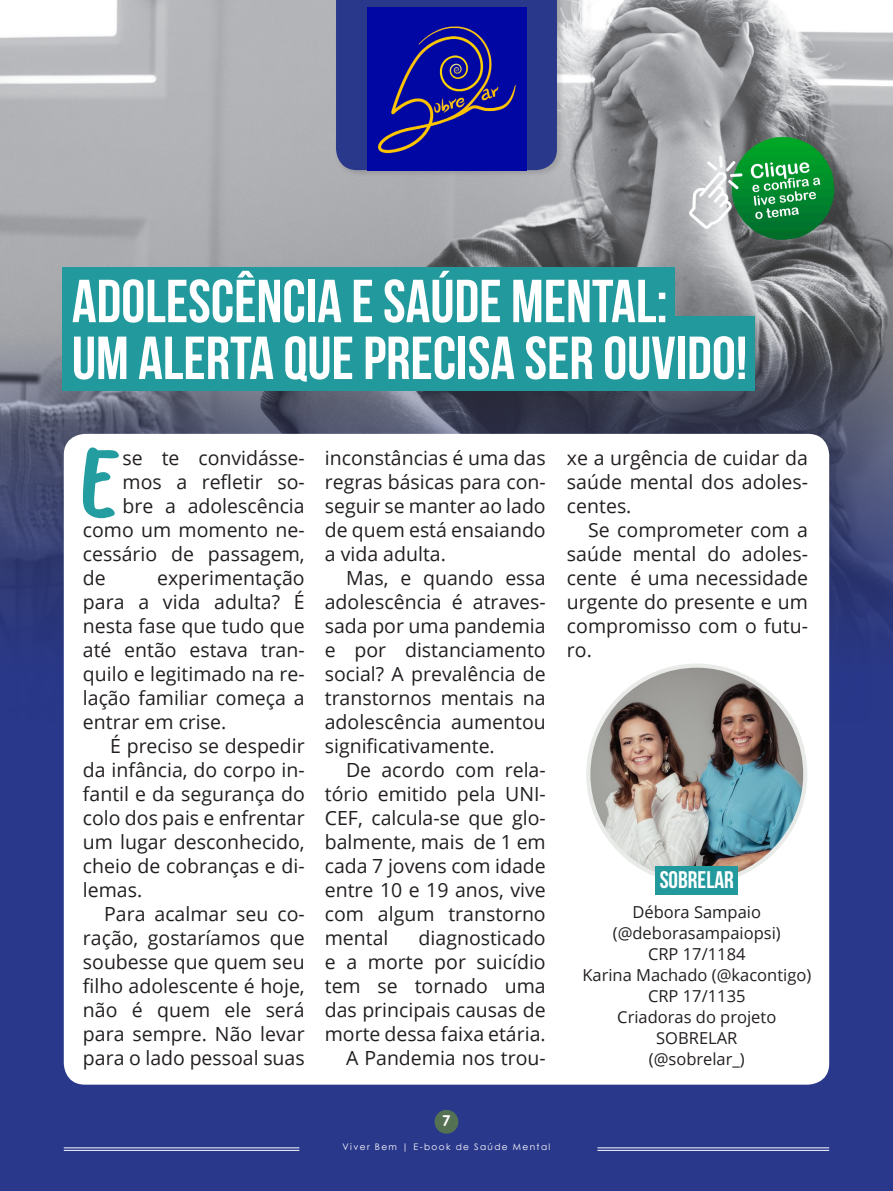
<style>
.page{position:relative;width:893px;height:1191px;background:#29388a}
.page>*{position:absolute;margin:0;border:0;box-sizing:border-box;transform-origin:0 0}
.Capitular{font:76.8px "Baby Snail";color:#239da0}
.Retranca{font:700 60.6px "Bebas Neue";color:#fff}
.Assinatura{font:24px "Bebas Neue";color:#fff}
.Ebook{font:19.5px/24px "Open Sans";color:#231f20;text-align:justify}
.Capitular-2{font:19.5px/24px "Open Sans";color:#231f20;text-align:justify}
.Assinatura-2{font:16.5px/21px "Open Sans";color:#231f20;text-align:center}
.t1{font:700 15px "Century Gothic";color:#fff}
.t2{font:9px "Century Gothic";letter-spacing:.15em;color:#fff}
</style>
<div class="page">
<hr style="left:64px;top:1147px;width:235px;height:1px;background:#fff">
<hr style="left:64px;top:1150px;width:235px;height:1px;background:#fff">
<div style="left:435px;top:1109px;width:23px;height:24px;background:#557154;border-radius:50%"></div>
<hr style="left:597px;top:1147px;width:232px;height:1px;background:#fff">
<hr style="left:597px;top:1150px;width:232px;height:1px;background:#fff">
<img style="left:0;top:0;width:893px;height:722px">
<div style="left:64px;top:434px;width:765px;height:650px;background:#fff;border-radius:21px"></div>
<img style="left:588px;top:665px;width:217px;height:217px;border-radius:108px">
<div style="left:655px;top:866px;width:83px;height:29px;background:#21999d"></div>
<div style="left:62px;top:267px;width:613px;height:67px;background:#21999d"></div>
<div style="left:62px;top:316px;width:693px;height:75px;background:#21999d"></div>
<div style="left:334px;top:0;width:230px;height:178px;background:#231f20;opacity:.15"></div>
<svg style="left:336px;top:0;width:221px;height:170px"></svg>
<img style="left:368px;top:8px;width:159px;height:162px">
<img style="left:678px;top:134px;width:162px;height:113px">
<p class="Retranca" style="left:72px;top:268px;width:597px">ADOLESCÊNCIA E SAÚDE MENTAL:</p>
<p class="Retranca" style="left:72px;top:325px;width:677px">UM ALERTA QUE PRECISA SER OUVIDO!</p>
<p class="Capitular" style="left:79px;top:441px;width:31px">E</p>
<p class="Capitular-2" style="left:123px;top:445px;width:184px">se te convidásse-</p>
<p class="Capitular-2" style="left:123px;top:469px;width:184px">mos a refletir so-</p>
<p class="Capitular-2" style="left:123px;top:493px;width:184px">bre a adolescência</p>
<p class="Capitular-2" style="left:83px;top:517px;width:223px">como um momento ne-</p>
<p class="Capitular-2" style="left:83px;top:541px;width:223px">cessário de passagem,</p>
<p class="Capitular-2" style="left:83px;top:565px;width:24px">de</p>
<p class="Capitular-2" style="left:83px;top:565px;width:223px;text-indent:74px">experimentação para a vida adulta? É nesta fase que tudo que até então estava tran&shy;quilo e legitimado na re&shy;lação familiar começa a entrar em crise.</p>
<p class="Ebook" style="left:83px;top:733px;width:223px;text-indent:27px">É preciso se despedir da infância, do corpo in&shy;fantil e da segurança do colo dos pais e enfrentar um lugar desconhecido, cheio de cobranças e di&shy;lemas.</p>
<p class="Ebook" style="left:83px;top:901px;width:223px;text-indent:21px">Para acalmar seu co&shy;ração, gostaríamos que soubesse que quem seu filho adolescente é hoje, não é quem ele será para sempre. Não levar para o lado pessoal suas</p>
<p class="Ebook" style="left:325px;top:445px;width:222px">inconstâncias é uma das regras básicas para con&shy;seguir se manter ao lado de quem está ensaiando a vida adulta.</p>
<p class="Ebook" style="left:325px;top:565px;width:222px;text-indent:21px">Mas, e quando essa adolescência é atraves&shy;sada por uma pandemia e por distanciamento social? A prevalência de transtornos mentais na adolescência aumentou significativamente.</p>
<p class="Ebook" style="left:325px;top:757px;width:222px;text-indent:21px">De acordo com rela&shy;tório emitido pela UNI-CEF, calcula-se que glo&shy;balmente, mais de 1 em cada 7 jovens com idade entre 10 e 19 anos, vive com algum transtorno mental</p>
<p class="Ebook" style="left:325px;top:925px;width:222px;text-indent:94px">diagnosticado e a morte por suicídio tem se tornado uma das principais causas de morte dessa faixa etária.</p>
<p class="Ebook" style="left:346px;top:1045px;width:201px">A Pandemia nos trou-</p>
<p class="Ebook" style="left:567px;top:445px;width:242px">xe a urgência de cuidar da saúde mental dos adoles&shy;centes.</p>
<p class="Ebook" style="left:567px;top:517px;width:242px;text-indent:21px">Se comprometer com a saúde mental do adoles&shy;cente é uma necessidade urgente do presente e um compromisso com o futu&shy;ro.</p>
<p class="Assinatura" style="left:660px;top:866px;width:76px">SOBRELAR</p>
<p class="Assinatura-2" style="left:632px;top:901px;width:130px">Débora Sampaio</p>
<p class="Assinatura-2" style="left:613px;top:922px;width:169px">(@deborasampaiopsi)</p>
<p class="Assinatura-2" style="left:648px;top:943px;width:99px">CRP 17/1184</p>
<p class="Assinatura-2" style="left:582px;top:964px;width:230px">Karina Machado (@kacontigo)</p>
<p class="Assinatura-2" style="left:648px;top:985px;width:99px">CRP 17/1135</p>
<p class="Assinatura-2" style="left:617px;top:1006px;width:161px">Criadoras do projeto<br>SOBRELAR</p>
<p class="Assinatura-2" style="left:649px;top:1048px;width:98px">(@sobrelar_)</p>
<p class="t1" style="left:442px;top:1111px;width:10px">7</p>
<p class="t2" style="left:343px;top:1140px;width:209px">Viver Bem | E-book de Saúde Mental</p>
</div>
